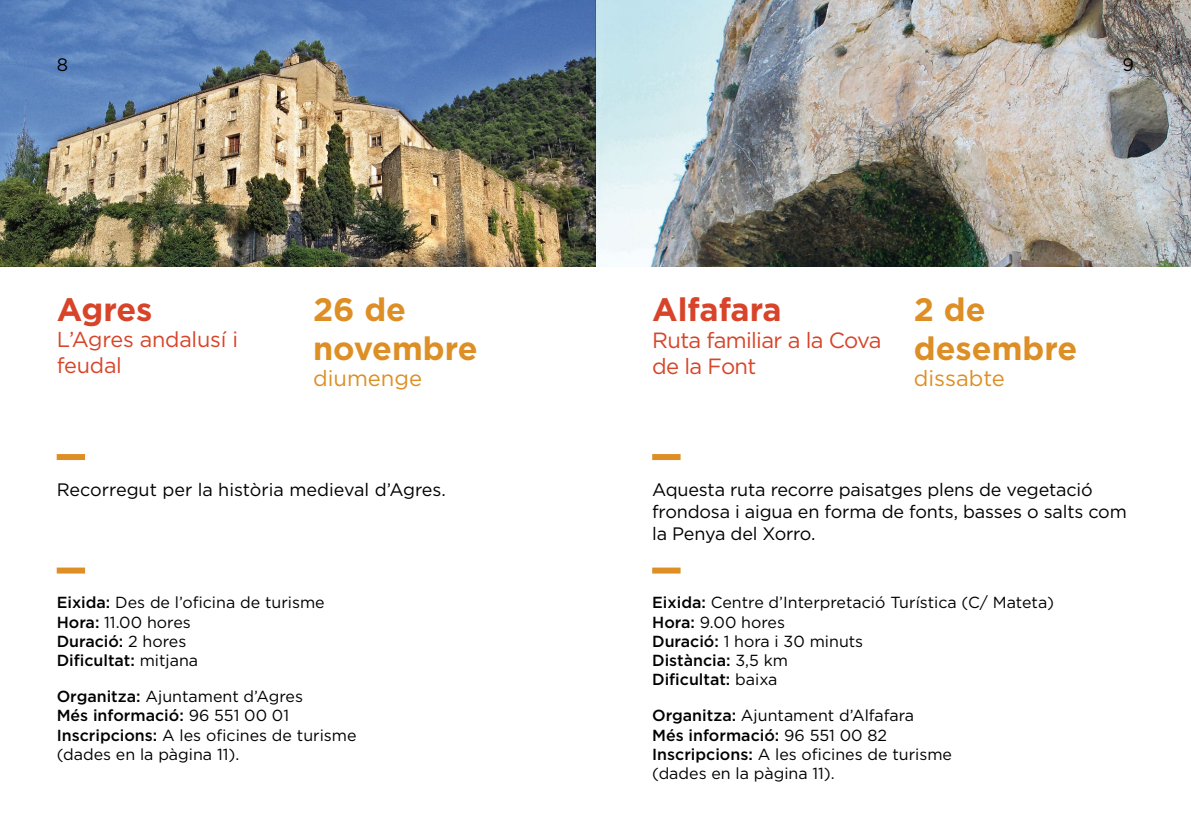
<style>
.page{position:relative;width:1191px;height:840px;background:#fff}
.page>*{position:absolute;margin:0;border:0;box-sizing:border-box;transform-origin:0 0}
.t1{font:700 32.4px/38.8px "Gotham";color:#dd8f25}
.t2{font:700 32.4px "Gotham";color:#d74429}
.t3{font:22px/26.4px "Gotham";letter-spacing:-.03em;color:#d74429}
.t4{font:22px "Gotham";color:#dd8f25}
.t5{font:21.6px/26px "Gotham";letter-spacing:-.01em;color:#d74429}
.t6{font:18px/21.6px "Gotham";letter-spacing:-.01em;color:#000}
.t7{font:16px/19.2px "Gotham";color:#000}
.s1{font-weight:500}
</style>
<div class="page">
<div style="left:57px;top:454px;width:28px;height:6px;background:#dd8f25"></div>
<div style="left:57px;top:567px;width:28px;height:6px;background:#dd8f25"></div>
<img style="left:0;top:0;width:1191px;height:266px">
<div style="left:652px;top:454px;width:28px;height:6px;background:#dd8f25"></div>
<div style="left:652px;top:567px;width:28px;height:6px;background:#dd8f25"></div>
<p class="t6" style="left:57px;top:54px;width:13px">8</p>
<p class="t6" style="left:1122px;top:54px;width:13px">9</p>
<h1 class="t2" style="left:57px;top:288px;width:97px">Agres</h1>
<h3 class="t5" style="left:57px;top:326px;width:183px">L’Agres andalusí i feudal</h3>
<h1 class="t1" style="left:313px;top:290px;width:166px">26 de novembre</h1>
<h2 class="t4" style="left:313px;top:364px;width:111px">diumenge</h2>
<p class="t6" style="left:57px;top:478px;width:391px">Recorregut per la història medieval d’Agres.</p>
<p class="t7" style="left:57px;top:592px;width:269px"><span class="s1">Eixida:</span> Des de l’oficina de turisme<br><span class="s1">Hora:</span> 11.00 hores<br><span class="s1">Duració:</span> 2 hores<br><span class="s1">Dificultat:</span> mitjana</p>
<p class="t7" style="left:57px;top:686px;width:301px"><span class="s1">Organitza:</span> Ajuntament d’Agres<br><span class="s1">Més informació:</span> 96 551 00 01<br><span class="s1">Inscripcions:</span> A les oficines de turisme (dades en la pàgina 11).</p>
<h1 class="t2" style="left:652px;top:288px;width:131px">Alfafara</h1>
<h2 class="t3" style="left:652px;top:326px;width:231px">Ruta familiar a la Cova de la Font</h2>
<h1 class="t1" style="left:914px;top:290px;width:165px">2 de desembre</h1>
<h2 class="t4" style="left:914px;top:364px;width:93px">dissabte</h2>
<p class="t6" style="left:652px;top:478px;width:476px">Aquesta ruta recorre paisatges plens de vegetació frondosa i aigua en forma de fonts, basses o salts com la Penya del Xorro.</p>
<p class="t7" style="left:652px;top:592px;width:403px"><span class="s1">Eixida:</span> Centre d’Interpretació Turística (C/ Mateta)<br><span class="s1">Hora:</span> 9.00 hores<br><span class="s1">Duració:</span> 1 hora i 30 minuts<br><span class="s1">Distància:</span> 3,5 km<br><span class="s1">Dificultat:</span> baixa</p>
<p class="t7" style="left:652px;top:705px;width:301px"><span class="s1">Organitza:</span> Ajuntament d’Alfafara<br><span class="s1">Més informació:</span> 96 551 00 82<br><span class="s1">Inscripcions:</span> A les oficines de turisme (dades en la pàgina 11).</p>
</div>
